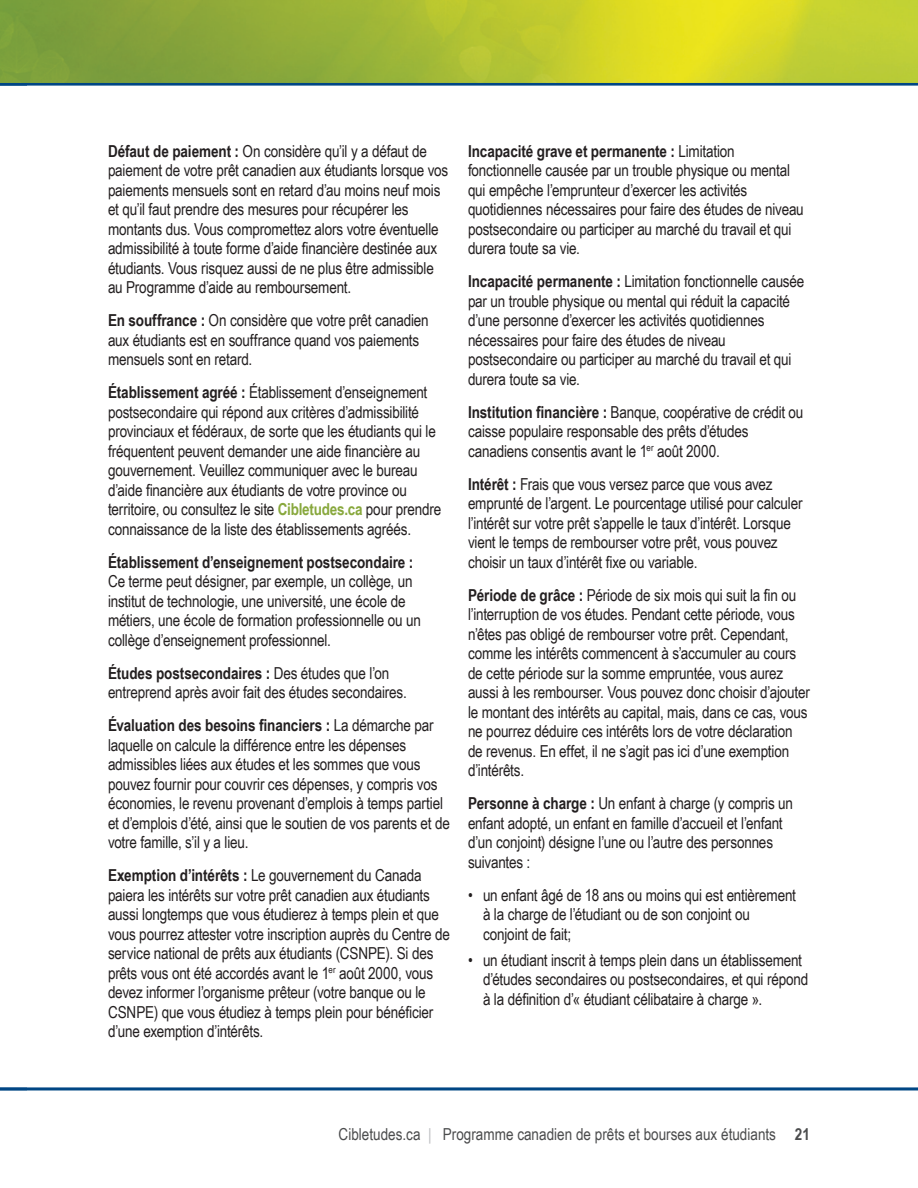
<style>
.page{position:relative;width:918px;height:1188px;background:#fff}
.page>*{position:absolute;margin:0;border:0;box-sizing:border-box;transform-origin:0 0}
.Body{font:16.5px/19.5px "Arial Narrow";letter-spacing:-.01em;color:#231f20}
.Bullet{font:16.5px/19.5px "Arial Narrow";letter-spacing:-.01em;color:#231f20}
.t1{font:16.5px "Arial Narrow";color:#4b4c4d}
.s1{font-weight:700}
.s2{font-weight:700;color:#88a83d}
.s3{color:#bcbdc0}
</style>
<div class="page">
<img style="left:0;top:0;width:918px;height:83px">
<hr style="left:0;top:83px;width:918px;height:3px;background:#004684">
<hr style="left:0;top:1088px;width:918px;height:2px;background:#004684">
<p class="Body" style="left:108px;top:141px;width:342px"><span class="s1">Défaut de paiement :</span> On considère qu’il y a défaut de paiement de votre prêt canadien aux étudiants lorsque vos paiements mensuels sont en retard d’au moins neuf mois et qu’il faut prendre des mesures pour récupérer les montants dus. Vous compromettez alors votre éventuelle admissibilité à toute forme d’aide financière destinée aux étudiants. Vous risquez aussi de ne plus être admissible au Programme d’aide au remboursement.</p>
<p class="Body" style="left:108px;top:310px;width:322px"><span class="s1">En souffrance :</span> On considère que votre prêt canadien aux étudiants est en souffrance quand vos paiements mensuels sont en retard.</p>
<p class="Body" style="left:108px;top:382px;width:335px"><span class="s1">Établissement agréé :</span> Établissement d’enseignement postsecondaire qui répond aux critères d’admissibilité provinciaux et fédéraux, de sorte que les étudiants qui le fréquentent peuvent demander une aide financière au gouvernement. Veuillez communiquer avec le bureau d’aide financière aux étudiants de votre province ou territoire, ou consultez le site <span class="s2">Cibletudes.ca</span> pour prendre connaissance de la liste des établissements agréés.</p>
<p class="Body" style="left:108px;top:552px;width:314px"><span class="s1">Établissement d’enseignement postsecondaire :<br></span>Ce terme peut désigner, par exemple, un collège, un institut de technologie, une université, une école de métiers, une école de formation professionnelle ou un collège d’enseignement professionnel.</p>
<p class="Body" style="left:108px;top:663px;width:300px"><span class="s1">Études postsecondaires :</span> Des études que l’on entreprend après avoir fait des études secondaires.</p>
<p class="Body" style="left:108px;top:715px;width:343px"><span class="s1">Évaluation des besoins financiers :</span> La démarche par laquelle on calcule la différence entre les dépenses admissibles liées aux études et les sommes que vous pouvez fournir pour couvrir ces dépenses, y compris vos économies, le revenu provenant d’emplois à temps partiel et d’emplois d’été, ainsi que le soutien de vos parents et de votre famille, s’il y a lieu.</p>
<p class="Body" style="left:108px;top:865px;width:343px"><span class="s1">Exemption d’intérêts :</span> Le gouvernement du Canada paiera les intérêts sur votre prêt canadien aux étudiants aussi longtemps que vous étudierez à temps plein et que vous pourrez attester votre inscription auprès du Centre de service national de prêts aux étudiants (CSNPE). Si des prêts vous ont été accordés avant le 1<sup>er</sup> août 2000, vous devez informer l’organisme prêteur (votre banque ou le CSNPE) que vous étudiez à temps plein pour bénéficier d’une exemption d’intérêts.</p>
<p class="Body" style="left:468px;top:141px;width:337px"><span class="s1">Incapacité grave et permanente :</span> Limitation fonctionnelle causée par un trouble physique ou mental qui empêche l’emprunteur d’exercer les activités quotidiennes nécessaires pour faire des études de niveau postsecondaire ou participer au marché du travail et qui durera toute sa vie.</p>
<p class="Body" style="left:468px;top:271px;width:338px"><span class="s1">Incapacité permanente :</span> Limitation fonctionnelle causée par un trouble physique ou mental qui réduit la capacité d’une personne d’exercer les activités quotidiennes nécessaires pour faire des études de niveau postsecondaire ou participer au marché du travail et qui durera toute sa vie.</p>
<p class="Body" style="left:468px;top:402px;width:337px"><span class="s1">Institution financière :</span> Banque, coopérative de crédit ou caisse populaire responsable des prêts d’études canadiens consentis avant le 1<sup>er</sup> août 2000.</p>
<p class="Body" style="left:468px;top:474px;width:336px"><span class="s1">Intérêt :</span> Frais que vous versez parce que vous avez emprunté de l’argent. Le pourcentage utilisé pour calculer l’intérêt sur votre prêt s’appelle le taux d’intérêt. Lorsque vient le temps de rembourser votre prêt, vous pouvez choisir un taux d’intérêt fixe ou variable.</p>
<p class="Body" style="left:468px;top:585px;width:343px"><span class="s1">Période de grâce :</span> Période de six mois qui suit la fin ou l’interruption de vos études. Pendant cette période, vous n’êtes pas obligé de rembourser votre prêt. Cependant, comme les intérêts commencent à s’accumuler au cours de cette période sur la somme empruntée, vous aurez aussi à les rembourser. Vous pouvez donc choisir d’ajouter le montant des intérêts au capital, mais, dans ce cas, vous ne pourrez déduire ces intérêts lors de votre déclaration de revenus. En effet, il ne s’agit pas ici d’une exemption d’intérêts.</p>
<p class="Body" style="left:468px;top:793px;width:327px"><span class="s1">Personne à charge :</span> Un enfant à charge (y compris un enfant adopté, un enfant en famille d’accueil et l’enfant d’un conjoint) désigne l’une ou l’autre des personnes suivantes :</p>
<p class="Bullet" style="left:483px;top:885px;width:315px;text-indent:-15px">• un enfant âgé de 18 ans ou moins qui est entièrement à la charge de l’étudiant ou de son conjoint ou conjoint de fait;</p>
<p class="Bullet" style="left:483px;top:950px;width:327px;text-indent:-15px">• un étudiant inscrit à temps plein dans un établissement d’études secondaires ou postsecondaires, et qui répond à la définition d’« étudiant célibataire à charge ».</p>
<p class="t1" style="left:339px;top:1123px;width:473px">Cibletudes.ca <span class="s3">|</span> Programme canadien de prêts et bourses aux étudiants <span class="s1">21</span></p>
</div>
